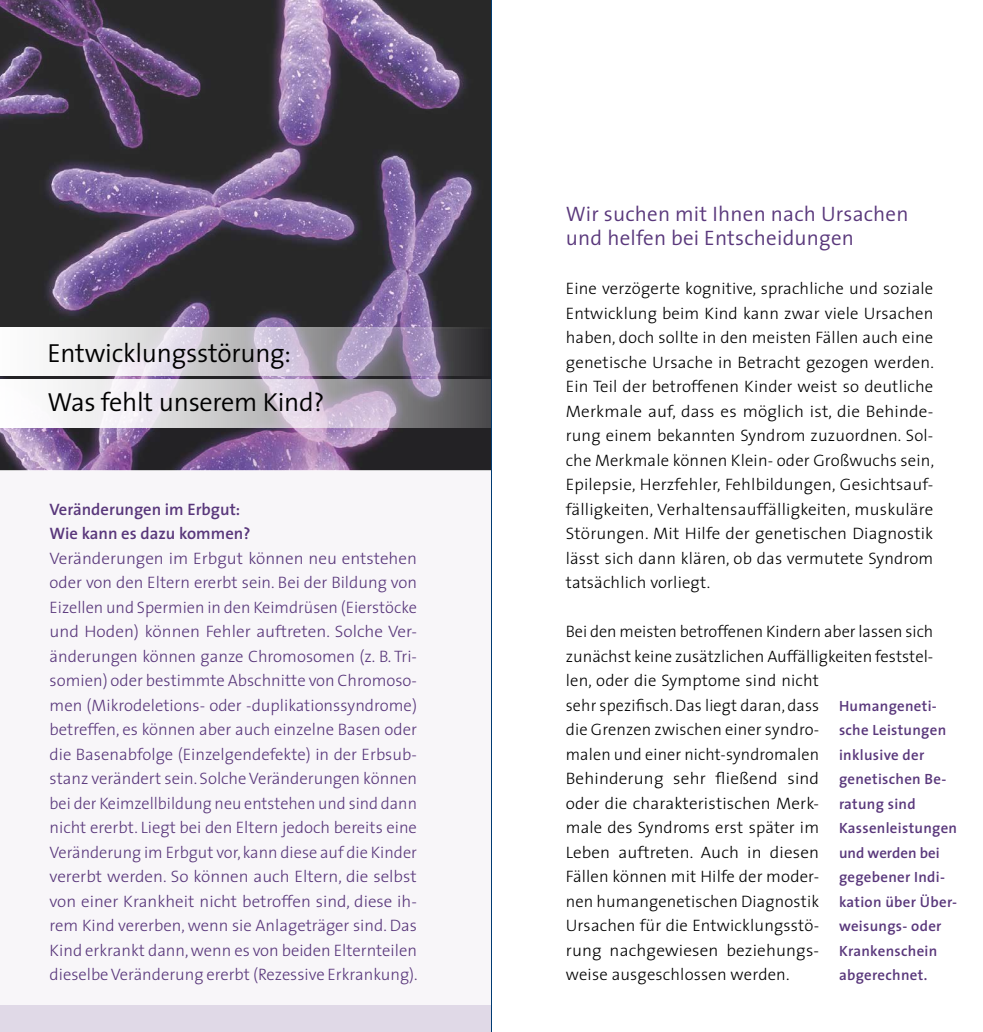
<style>
.page{position:relative;width:983px;height:1032px;background:#fff}
.page>*{position:absolute;margin:0;border:0;box-sizing:border-box;transform-origin:0 0}
.t1{font:300 26.25px/49px "The Sans";letter-spacing:-.01em;color:#000}
.t2{font:300 21px/24.5px "The Sans";letter-spacing:.01em;color:#59377b}
.t3{font:300 16.62px/24.5px "The Sans";letter-spacing:.01em;color:#000;text-align:justify}
.t4{font:300 16.62px/24.5px "The Sans";color:#59377b;text-align:justify}
.t5{font:600 16.62px/24.5px "The Sans";color:#59377b}
.t6{font:600 14.88px/24.5px "The Sans";letter-spacing:.02em;color:#59377b}
</style>
<div class="page">
<div style="left:0;top:329px;width:491px;height:703px;background:#e0d9e7"></div>
<img style="left:0;top:0;width:491px;height:470px">
<div style="left:0;top:470px;width:491px;height:535px;background:#f8f6f9"></div>
<svg style="left:0;top:328px;width:491px;height:48px"></svg>
<svg style="left:0;top:379px;width:491px;height:49px"></svg>
<hr style="left:491px;top:0;width:1px;height:1032px;background:#003c73">
<h1 class="t1" style="left:48px;top:328px;width:278px">Entwicklungsstörung:<br>Was fehlt unserem Kind?</h1>
<p class="t5" style="left:50px;top:496px;width:202px">Veränderungen im Erbgut:<br>Wie kann es dazu kommen?</p>
<p class="t4" style="left:50px;top:545px;width:369px">Veränderungen im Erbgut können neu entstehen oder von den Eltern ererbt sein. Bei der Bildung von Eizellen und Spermien in den Keimdrüsen (Eierstöcke und Hoden) können Fehler auftreten. Solche Ver&shy;änderungen können ganze Chromosomen (z. B. Tri&shy;somien) oder bestimmte Abschnitte von Chromoso&shy;men (Mikrodeletions- oder -duplikationssyndrome) betreffen, es können aber auch einzelne Basen oder die Basenabfolge (Einzelgendefekte) in der Erbsub&shy;stanz verändert sein. Solche Veränderungen können bei der Keimzellbildung neu entstehen und sind dann nicht ererbt. Liegt bei den Eltern jedoch bereits eine Veränderung im Erbgut vor, kann diese auf die Kinder vererbt werden. So können auch Eltern, die selbst von einer Krankheit nicht betroffen sind, diese ih&shy;rem Kind vererben, wenn sie Anlageträger sind. Das Kind erkrankt dann, wenn es von beiden Elternteilen dieselbe Veränderung ererbt (Rezessive Erkrankung).</p>
<p class="t2" style="left:566px;top:201px;width:344px">Wir suchen mit Ihnen nach Ursachen und helfen bei Entscheidungen</p>
<p class="t3" style="left:565px;top:276px;width:370px">Eine verzögerte kognitive, sprachliche und soziale Entwicklung beim Kind kann zwar viele Ursachen haben, doch sollte in den meisten Fällen auch eine genetische Ursache in Betracht gezogen werden.<br>Ein Teil der betroffenen Kinder weist so deutliche Merkmale auf, dass es möglich ist, die Behinde&shy;rung einem bekannten Syndrom zuzuordnen. Sol&shy;che Merkmale können Klein- oder Großwuchs sein, Epilepsie, Herzfehler, Fehlbildungen, Gesichtsauf&shy;fälligkeiten, Verhaltensauffälligkeiten, muskuläre Störungen. Mit Hilfe der genetischen Diagnostik lässt sich dann klären, ob das vermutete Syndrom tatsächlich vorliegt.</p>
<p class="t3" style="left:565px;top:619px;width:369px;text-align:left">Bei den meisten betroffenen Kindern aber lassen sich zunächst keine zusätzlichen Auffälligkeiten feststel&shy;len, oder die Symptome sind nicht<br>sehr spezifisch. Das liegt daran, dass<br>die Grenzen zwischen einer syndro-<br>malen und einer nicht-syndromalen<br>Behinderung sehr fließend sind<br>oder die charakteristischen Merk-<br>male des Syndroms erst später im<br>Leben auftreten. Auch in diesen<br>Fällen können mit Hilfe der moder-<br>nen humangenetischen Diagnostik<br>Ursachen für die Entwicklungsstö-<br>rung nachgewiesen beziehungs-<br>weise ausgeschlossen werden.</p>
<p class="t6" style="left:838px;top:693px;width:120px">Humangeneti&shy;sche Leistungen inklusive der genetischen Be&shy;ratung sind<br>Kassenleistungen und werden bei gegebener Indi&shy;kation über Über&shy;weisungs- oder<br>Krankenschein abgerechnet.</p>
</div>
